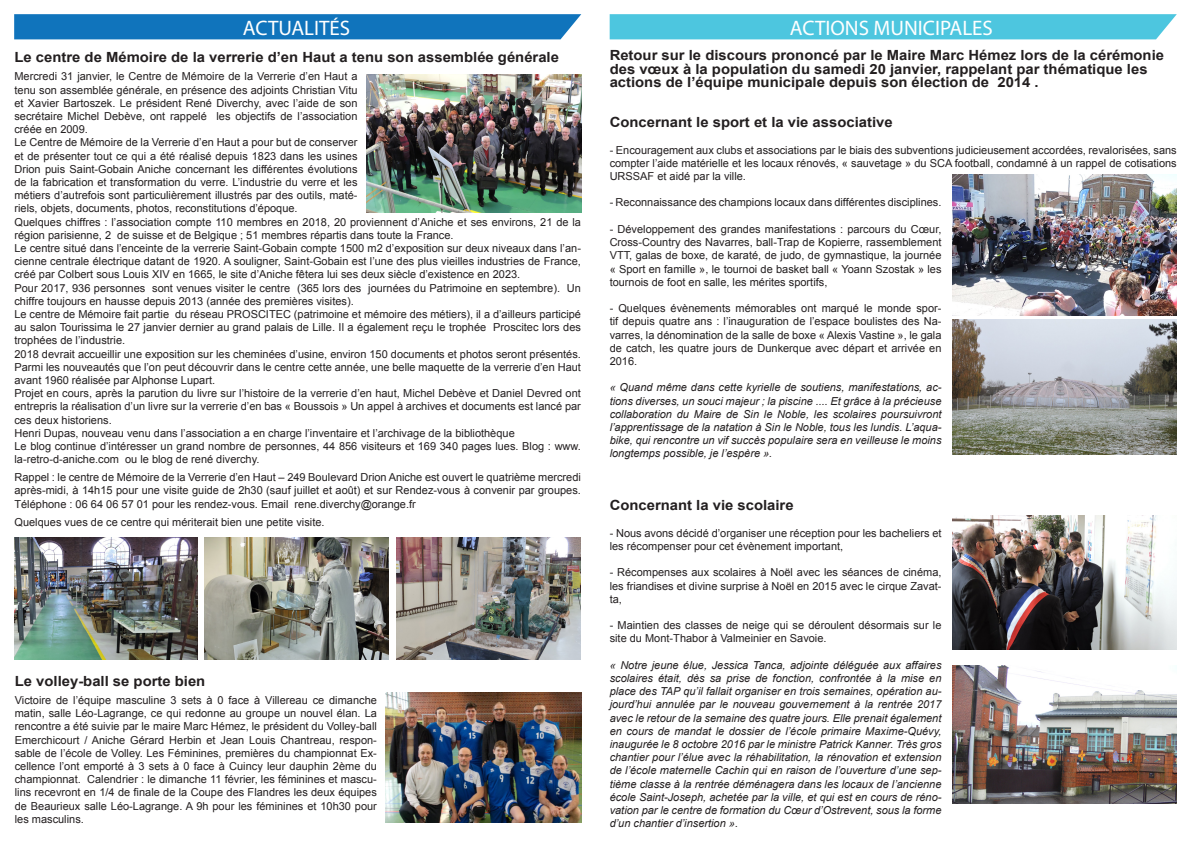
<style>
.page{position:relative;width:1191px;height:842px;background:#fff}
.page>*{position:absolute;margin:0;border:0;box-sizing:border-box;transform-origin:0 0}
.t1{font:21px "Myriad Pro";color:#fff}
.t2{font:700 14px/13.4px "Arial";color:#231f20;scale:1.06 1}
.t3{font:11px/13.2px "Arial";color:#231f20;text-align:justify}
.t4{font:italic 11px/13.2px "Arial";color:#231f20;text-align:justify}
</style>
<div class="page">
<div style="left:14px;top:14px;width:567px;height:25px;background:#1074bc"></div>
<div style="left:609px;top:14px;width:567px;height:25px;background:#4dc6df"></div>
<img style="left:953px;top:320px;width:223px;height:135px">
<img style="left:953px;top:174px;width:223px;height:141px">
<img style="left:953px;top:665px;width:223px;height:139px">
<img style="left:953px;top:515px;width:223px;height:134px">
<img style="left:385px;top:693px;width:196px;height:130px">
<img style="left:366px;top:74px;width:215px;height:138px">
<img style="left:14px;top:538px;width:184px;height:122px">
<img style="left:205px;top:538px;width:183px;height:122px">
<img style="left:396px;top:538px;width:184px;height:122px">
<h1 class="t1" style="left:243px;top:15px;width:109px">ACÉTTUATALITÉS</h1>
<h1 class="t1" style="left:296px;top:14px;width:45px">CIVIL</h1>
<h1 class="t1" style="left:789px;top:15px;width:205px">ACTIONS MUNICIPALES</h1>
<p class="t2" style="left:609px;top:49px;width:524px">Retour sur le discours prononcé par le Maire Marc Hémez lors de la cérémonie des vœux à la population du samedi 20 janvier, rappelant par thématique les actions de l’équipe municipale depuis son élection de 2014 .</p>
<p class="t2" style="left:609px;top:116px;width:268px">Concernant le sport et la vie associative</p>
<p class="t3" style="left:609px;top:143px;width:568px">- Encouragement aux clubs et associations par le biais des subventions judicieusement accordées, revalorisées, sans compter l’aide matérielle et les locaux rénovés, « sauvetage » du SCA football, condamné à un rappel de cotisations URSSAF et aidé par la ville.</p>
<p class="t3" style="left:609px;top:196px;width:333px">- Reconnaissance des champions locaux dans différentes disciplines.</p>
<p class="t3" style="left:609px;top:223px;width:333px">- Développement des grandes manifestations : parcours du Cœur, Cross-Country des Navarres, ball-Trap de Kopierre, rassemblement VTT, galas de boxe, de karaté, de judo, de gymnastique, la journée « Sport en famille », le tournoi de basket ball « Yoann Szostak » les tournois de foot en salle, les mérites sportifs,</p>
<p class="t3" style="left:609px;top:302px;width:333px">- Quelques évènements mémorables ont marqué le monde spor&shy;tif depuis quatre ans : l’inauguration de l’espace boulistes des Na&shy;varres, la dénomination de la salle de boxe « Alexis Vastine », le gala de catch, les quatre jours de Dunkerque avec départ et arrivée en 2016.</p>
<p class="t4" style="left:609px;top:381px;width:333px">« Quand même dans cette kyrielle de soutiens, manifestations, ac&shy;tions diverses, un souci majeur ; la piscine .... Et grâce à la précieuse collaboration du Maire de Sin le Noble, les scolaires poursuivront l’apprentissage de la natation à Sin le Noble, tous les lundis. L’aqua&shy;bike, qui rencontre un vif succès populaire sera en veilleuse le moins longtemps possible, je l’espère ».</p>
<p class="t2" style="left:14px;top:51px;width:515px">Le centre de Mémoire de la verrerie d’en Haut a tenu son assemblée générale</p>
<p class="t3" style="left:14px;top:70px;width:344px">Mercredi 31 janvier, le Centre de Mémoire de la Verrerie d’en Haut a tenu son assemblée générale, en présence des adjoints Christian Vitu et Xavier Bartoszek. Le président René Diverchy, avec l’aide de son secrétaire Michel Debève, ont rappelé les objectifs de l’association créée en 2009.</p>
<p class="t3" style="left:14px;top:136px;width:344px">Le Centre de Mémoire de la Verrerie d’en Haut a pour but de conserver et de présenter tout ce qui a été réalisé depuis 1823 dans les usines Drion puis Saint-Gobain Aniche concernant les différentes évolutions de la fabrication et transformation du verre. L’industrie du verre et les métiers d’autrefois sont particulièrement illustrés par des outils, maté&shy;riels, objets, documents, photos, reconstitutions d’époque.</p>
<p class="t3" style="left:14px;top:215px;width:568px">Quelques chiffres : l’association compte 110 membres en 2018, 20 proviennent d’Aniche et ses environs, 21 de la région parisienne, 2 de suisse et de Belgique ; 51 membres répartis dans toute la France.</p>
<p class="t3" style="left:14px;top:242px;width:568px">Le centre situé dans l’enceinte de la verrerie Saint-Gobain compte 1500 m2 d’exposition sur deux niveaux dans l’an&shy;cienne centrale électrique datant de 1920. A souligner, Saint-Gobain est l’une des plus vieilles industries de France, créé par Colbert sous Louis XIV en 1665, le site d’Aniche fêtera lui ses deux siècle d’existence en 2023.</p>
<p class="t3" style="left:14px;top:281px;width:568px">Pour 2017, 936 personnes sont venues visiter le centre (365 lors des journées du Patrimoine en septembre). Un chiffre toujours en hausse depuis 2013 (année des premières visites).</p>
<p class="t3" style="left:14px;top:308px;width:568px">Le centre de Mémoire fait partie du réseau PROSCITEC (patrimoine et mémoire des métiers), il a d’ailleurs participé au salon Tourissima le 27 janvier dernier au grand palais de Lille. Il a également reçu le trophée Proscitec lors des trophées de l’industrie.</p>
<p class="t3" style="left:14px;top:347px;width:568px">2018 devrait accueillir une exposition sur les cheminées d’usine, environ 150 documents et photos seront présentés.</p>
<p class="t3" style="left:14px;top:360px;width:568px">Parmi les nouveautés que l’on peut découvrir dans le centre cette année, une belle maquette de la verrerie d’en Haut avant 1960 réalisée par Alphonse Lupart.</p>
<p class="t3" style="left:14px;top:387px;width:568px">Projet en cours, après la parution du livre sur l’histoire de la verrerie d’en haut, Michel Debève et Daniel Devred ont entrepris la réalisation d’un livre sur la verrerie d’en bas « Boussois » Un appel à archives et documents est lancé par ces deux historiens.</p>
<p class="t3" style="left:14px;top:426px;width:502px">Henri Dupas, nouveau venu dans l’association a en charge l’inventaire et l’archivage de la bibliothèque</p>
<p class="t3" style="left:14px;top:440px;width:568px">Le blog continue d’intéresser un grand nombre de personnes, 44 856 visiteurs et 169 340 pages lues. Blog : www. la-retro-d-aniche.com ou le blog de rené diverchy.</p>
<p class="t3" style="left:14px;top:471px;width:568px">Rappel : le centre de Mémoire de la Verrerie d’en Haut – 249 Boulevard Drion Aniche est ouvert le quatrième mercredi après-midi, à 14h15 pour une visite guide de 2h30 (sauf juillet et août) et sur Rendez-vous à convenir par groupes.<br>Téléphone : 06 64 06 57 01 pour les rendez-vous. Email rene.diverchy@orange.fr</p>
<p class="t3" style="left:14px;top:515px;width:311px">Quelques vues de ce centre qui mériterait bien une petite visite.</p>
<p class="t2" style="left:609px;top:499px;width:175px">Concernant la vie scolaire</p>
<p class="t3" style="left:609px;top:526px;width:333px">- Nous avons décidé d’organiser une réception pour les bacheliers et les récompenser pour cet évènement important,</p>
<p class="t3" style="left:609px;top:566px;width:333px">- Récompenses aux scolaires à Noël avec les séances de cinéma, les friandises et divine surprise à Noël en 2015 avec le cirque Zavat&shy;ta,</p>
<p class="t3" style="left:609px;top:619px;width:333px">- Maintien des classes de neige qui se déroulent désormais sur le site du Mont-Thabor à Valmeinier en Savoie.</p>
<p class="t4" style="left:609px;top:658px;width:333px">« Notre jeune élue, Jessica Tanca, adjointe déléguée aux affaires scolaires était, dès sa prise de fonction, confrontée à la mise en place des TAP qu’il fallait organiser en trois semaines, opération au&shy;jourd’hui annulée par le nouveau gouvernement à la rentrée 2017 avec le retour de la semaine des quatre jours. Elle prenait également en cours de mandat le dossier de l’école primaire Maxime-Quévy, inaugurée le 8 octobre 2016 par le ministre Patrick Kanner. Très gros chantier pour l’élue avec la réhabilitation, la rénovation et extension de l’école maternelle Cachin qui en raison de l’ouverture d’une sep&shy;tième classe à la rentrée déménagera dans les locaux de l’ancienne école Saint-Joseph, achetée par la ville, et qui est en cours de réno&shy;vation par le centre de formation du Cœur d’Ostrevent, sous la forme d’un chantier d’insertion ».</p>
<p class="t2" style="left:15px;top:675px;width:181px">Le volley-ball se porte bien</p>
<p class="t3" style="left:15px;top:694px;width:364px">Victoire de l’équipe masculine 3 sets à 0 face à Villereau ce dimanche matin, salle Léo-Lagrange, ce qui redonne au groupe un nouvel élan. La rencontre a été suivie par le maire Marc Hémez, le président du Volley-ball Emerchicourt / Aniche Gérard Herbin et Jean Louis Chantreau, respon&shy;sable de l’école de Volley. Les Féminines, premières du championnat Ex&shy;cellence l’ont emporté à 3 sets à 0 face à Cuincy leur dauphin 2ème du championnat. Calendrier : le dimanche 11 février, les féminines et mascu&shy;lins recevront en 1/4 de finale de la Coupe des Flandres les deux équipes de Beaurieux salle Léo-Lagrange. A 9h pour les féminines et 10h30 pour les masculins.</p>
</div>
